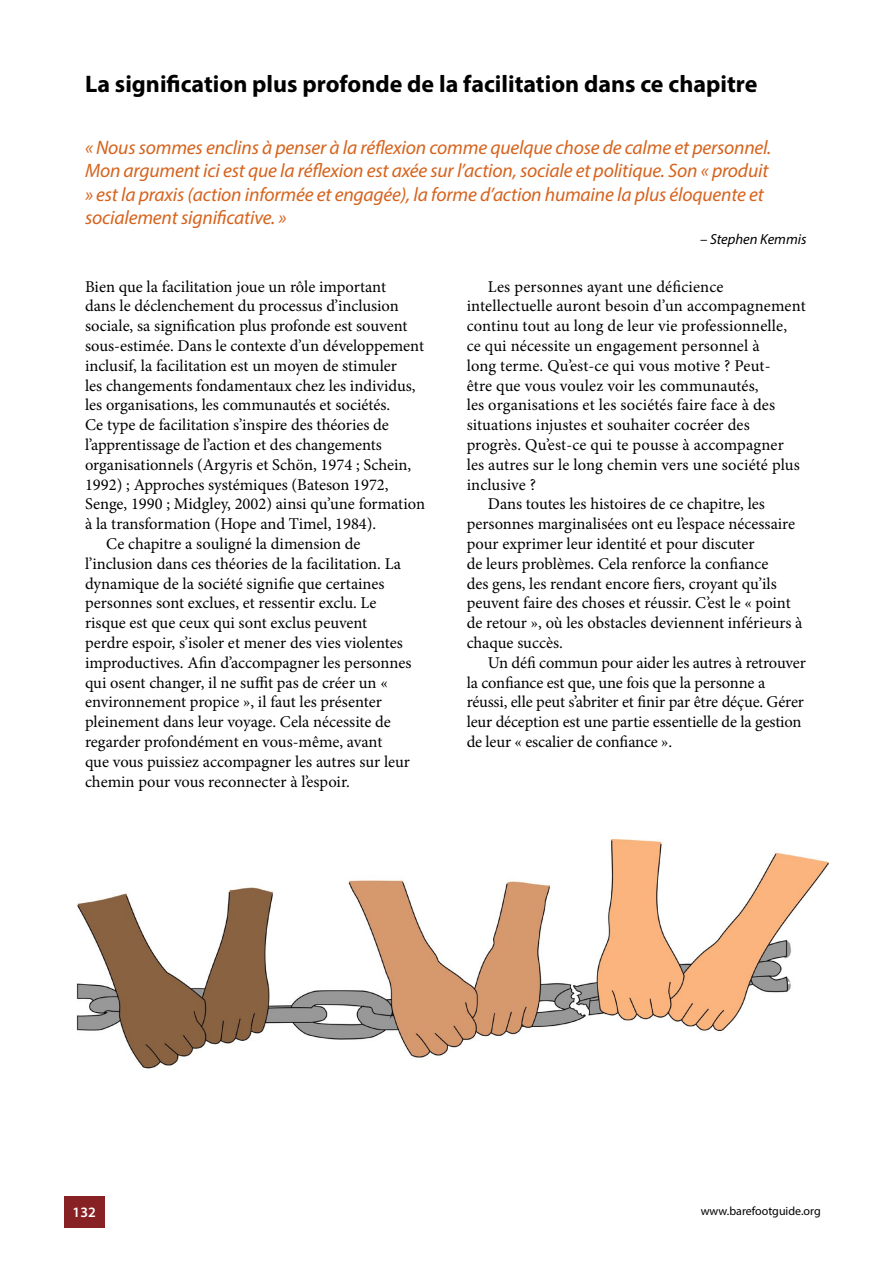
<style>
.page{position:relative;width:893px;height:1263px;background:#fff}
.page>*{position:absolute;margin:0;border:0;box-sizing:border-box;transform-origin:0 0}
.heading-4-lev-5{font:700 24px "Myriad Pro";color:#000}
.Body_copy_quote-5{font:italic 19.5px/23.4px "Myriad Pro";letter-spacing:-.01em;color:#d6631d}
.body-copy-indent-5{font:16.5px/19.8px "Minion Pro";color:#000}
.body-copy-5{font:16.5px/19.8px "Minion Pro";color:#000}
.Author_quotes_-_5{font:italic 14.55px "Myriad Pro";color:#000}
.t1{font:600 14.4px "Myriad Pro";color:#fff}
.t2{font:12px "Myriad Pro";color:#000}
</style>
<div class="page">
<img style="left:77px;top:839px;width:752px;height:230px">
<div style="left:64px;top:1196px;width:41px;height:32px;background:#882124"></div>
<p class="heading-4-lev-5" style="left:85px;top:69px;width:674px">La signification plus profonde de la facilitation dans ce chapitre</p>
<p class="Body_copy_quote-5" style="left:85px;top:135px;width:688px">« Nous sommes enclins à penser à la réflexion comme quelque chose de calme et personnel.<br>Mon argument ici est que la réflexion est axée sur l’action, sociale et politique. Son « produit » est la praxis (action informée et engagée), la forme d’action humaine la plus éloquente et socialement significative. »</p>
<p class="Author_quotes_-_5" style="left:700px;top:230px;width:108px">– Stephen Kemmis</p>
<p class="body-copy-5" style="left:85px;top:276px;width:341px">Bien que la facilitation joue un rôle important<br>dans le déclenchement du processus d’inclusion sociale, sa signification plus profonde est souvent sous-estimée. Dans le contexte d’un développement inclusif, la facilitation est un moyen de stimuler<br>les changements fondamentaux chez les individus, les organisations, les communautés et sociétés.<br>Ce type de facilitation s’inspire des théories de l’apprentissage de l’action et des changements organisationnels (Argyris et Schön, 1974 ; Schein, 1992) ; Approches systémiques (Bateson 1972, Senge, 1990 ; Midgley, 2002) ainsi qu’une formation à la transformation (Hope and Timel, 1984).</p>
<p class="body-copy-indent-5" style="left:85px;top:534px;width:328px;text-indent:21px">Ce chapitre a souligné la dimension de l’inclusion dans ces théories de la facilitation. La dynamique de la société signifie que certaines personnes sont exclues, et ressentir exclu. Le risque est que ceux qui sont exclus peuvent perdre espoir, s’isoler et mener des vies violentes improductives. Afin d’accompagner les personnes qui osent changer, il ne suffit pas de créer un « environnement propice », il faut les présenter pleinement dans leur voyage. Cela nécessite de regarder profondément en vous-même, avant<br>que vous puissiez accompagner les autres sur leur chemin pour vous reconnecter à l’espoir.</p>
<p class="body-copy-indent-5" style="left:467px;top:276px;width:341px;text-indent:21px">Les personnes ayant une déficience intellectuelle auront besoin d’un accompagnement continu tout au long de leur vie professionnelle,<br>ce qui nécessite un engagement personnel à<br>long terme. Qu’est-ce qui vous motive ? Peut-<br>être que vous voulez voir les communautés,<br>les organisations et les sociétés faire face à des situations injustes et souhaiter cocréer des progrès. Qu’est-ce qui te pousse à accompagner<br>les autres sur le long chemin vers une société plus inclusive ?</p>
<p class="body-copy-indent-5" style="left:467px;top:494px;width:337px;text-indent:21px">Dans toutes les histoires de ce chapitre, les personnes marginalisées ont eu l’espace nécessaire pour exprimer leur identité et pour discuter<br>de leurs problèmes. Cela renforce la confiance<br>des gens, les rendant encore fiers, croyant qu’ils peuvent faire des choses et réussir. C’est le « point de retour », où les obstacles deviennent inférieurs à chaque succès.</p>
<p class="body-copy-indent-5" style="left:467px;top:653px;width:341px;text-indent:21px">Un défi commun pour aider les autres à retrouver la confiance est que, une fois que la personne a réussi, elle peut s’abriter et finir par être déçue. Gérer leur déception est une partie essentielle de la gestion de leur « escalier de confiance ».</p>
<p class="t1" style="left:73px;top:1203px;width:25px">132</p>
<p class="t2" style="left:701px;top:1204px;width:122px">www.barefootguide.org</p>
</div>
